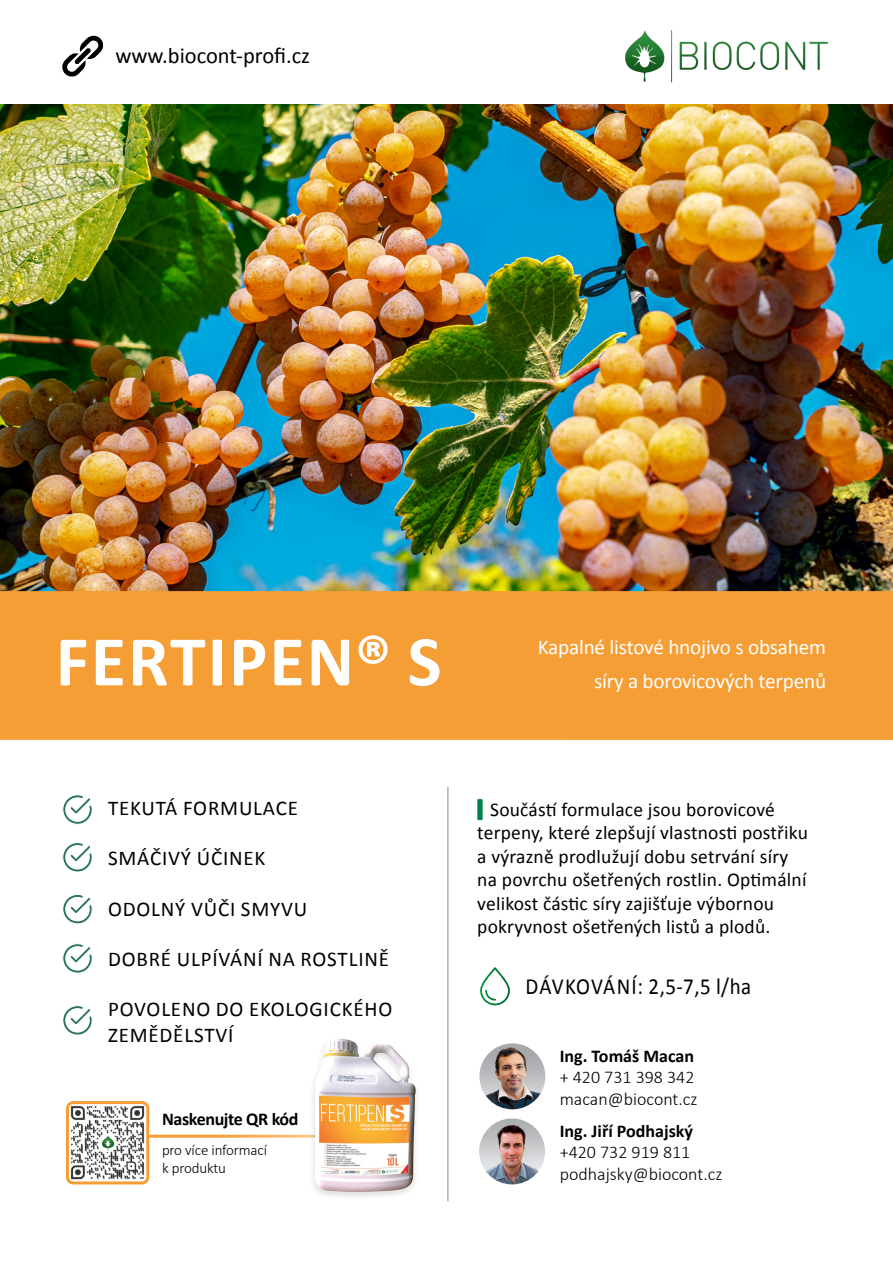
<style>
.page{position:relative;width:893px;height:1263px;background:#fff}
.page>*{position:absolute;margin:0;border:0;box-sizing:border-box;transform-origin:0 0}
.t1{font:700 72px "Calibri";letter-spacing:.03em;color:#fff}
.t2{font:23.1px "Calibri";letter-spacing:.045em;color:#000;scale:.91 1}
.t3{font:22.5px "Calibri";color:#000}
.t4{font:21px/25.2px "Calibri";letter-spacing:.04em;color:#000}
.t5{font:21px "Calibri";letter-spacing:-.01em;color:#fff}
.t6{font:19.5px/23.4px "Calibri";letter-spacing:.01em;color:#000}
.t7{font:300 18px "Calibri";color:#000}
.t8{font:700 18px "Calibri";color:#000}
.t9{font:700 18px "Calibri";letter-spacing:-.02em;color:#000}
.t10{font:300 15px "Calibri";letter-spacing:-.01em;color:#000}
</style>
<div class="page">
<svg style="left:62px;top:36px;width:41px;height:41px"></svg>
<img style="left:625px;top:30px;width:203px;height:52px">
<hr style="left:447px;top:787px;width:2px;height:414px;background:#aeaeae">
<img style="left:0;top:104px;width:893px;height:487px">
<div style="left:0;top:591px;width:893px;height:149px;background:#f59e35"></div>
<svg style="left:477px;top:799px;width:6px;height:21px"></svg>
<svg style="left:480px;top:967px;width:30px;height:38px"></svg>
<img style="left:70px;top:1105px;width:75px;height:75px">
<div style="left:66px;top:1101px;width:83px;height:83px;border:3px solid #f59e36;border-radius:6px"></div>
<img style="left:479px;top:1043px;width:66px;height:66px;border-radius:33px">
<img style="left:479px;top:1118px;width:66px;height:66px;border-radius:33px">
<svg style="left:62px;top:795px;width:31px;height:29px"></svg>
<svg style="left:62px;top:842px;width:31px;height:30px"></svg>
<svg style="left:62px;top:894px;width:31px;height:30px"></svg>
<svg style="left:62px;top:943px;width:31px;height:30px"></svg>
<svg style="left:62px;top:1005px;width:31px;height:30px"></svg>
<hr style="left:149px;top:1135px;width:182px;height:3px;background:#f59e36">
<div style="left:308px;top:1036px;width:113px;height:165px;background:#000;opacity:.13"></div>
<img style="left:315px;top:1039px;width:101px;height:153px">
<p class="t3" style="left:115px;top:40px;width:196px">www.biocont-profi.cz</p>
<p class="t1" style="left:56px;top:610px;width:387px">FERTIPEN® S</p>
<p class="t5" style="left:538px;top:632px;width:290px">Kapalné listové hnojivo s obsahem</p>
<p class="t5" style="left:594px;top:667px;width:234px">síry a borovicových terpenů</p>
<p class="t4" style="left:108px;top:795px;width:191px">TEKUTÁ FORMULACE</p>
<p class="t4" style="left:108px;top:845px;width:159px">SMÁČIVÝ ÚČINEK</p>
<p class="t4" style="left:108px;top:895px;width:201px">ODOLNÝ VŮČI SMYVU</p>
<p class="t4" style="left:108px;top:946px;width:283px">DOBRÉ ULPÍVÁNÍ NA ROSTLINĚ</p>
<p class="t4" style="left:108px;top:996px;width:286px">POVOLENO DO EKOLOGICKÉHO<br>ZEMĚDĚLSTVÍ</p>
<p class="t9" style="left:162px;top:1106px;width:138px">Naskenujte QR kód</p>
<p class="t10" style="left:162px;top:1140px;width:107px">pro více informací</p>
<p class="t10" style="left:162px;top:1158px;width:66px">k produktu</p>
<p class="t6" style="left:477px;top:797px;width:332px;text-indent:13px">Součástí formulace jsou borovicové terpeny, které zlepšují vlastnosti postřiku a výrazně prodlužují dobu setrvání síry na povrchu ošetřených rostlin. Optimální velikost částic síry zajišťuje výbornou pokryvnost ošetřených listů a plodů.</p>
<p class="t2" style="left:526px;top:970px;width:249px">DÁVKOVÁNÍ: 2,5-7,5 l/ha</p>
<p class="t8" style="left:560px;top:1043px;width:136px">Ing. Tomáš Macan</p>
<p class="t7" style="left:560px;top:1066px;width:136px">+ 420 731 398 342</p>
<p class="t7" style="left:560px;top:1087px;width:139px">macan@biocont.cz</p>
<p class="t8" style="left:560px;top:1118px;width:135px">Ing. Jiří Podhajský</p>
<p class="t7" style="left:560px;top:1141px;width:132px">+420 732 919 811</p>
<p class="t7" style="left:560px;top:1163px;width:164px">podhajsky@biocont.cz</p>
</div>
